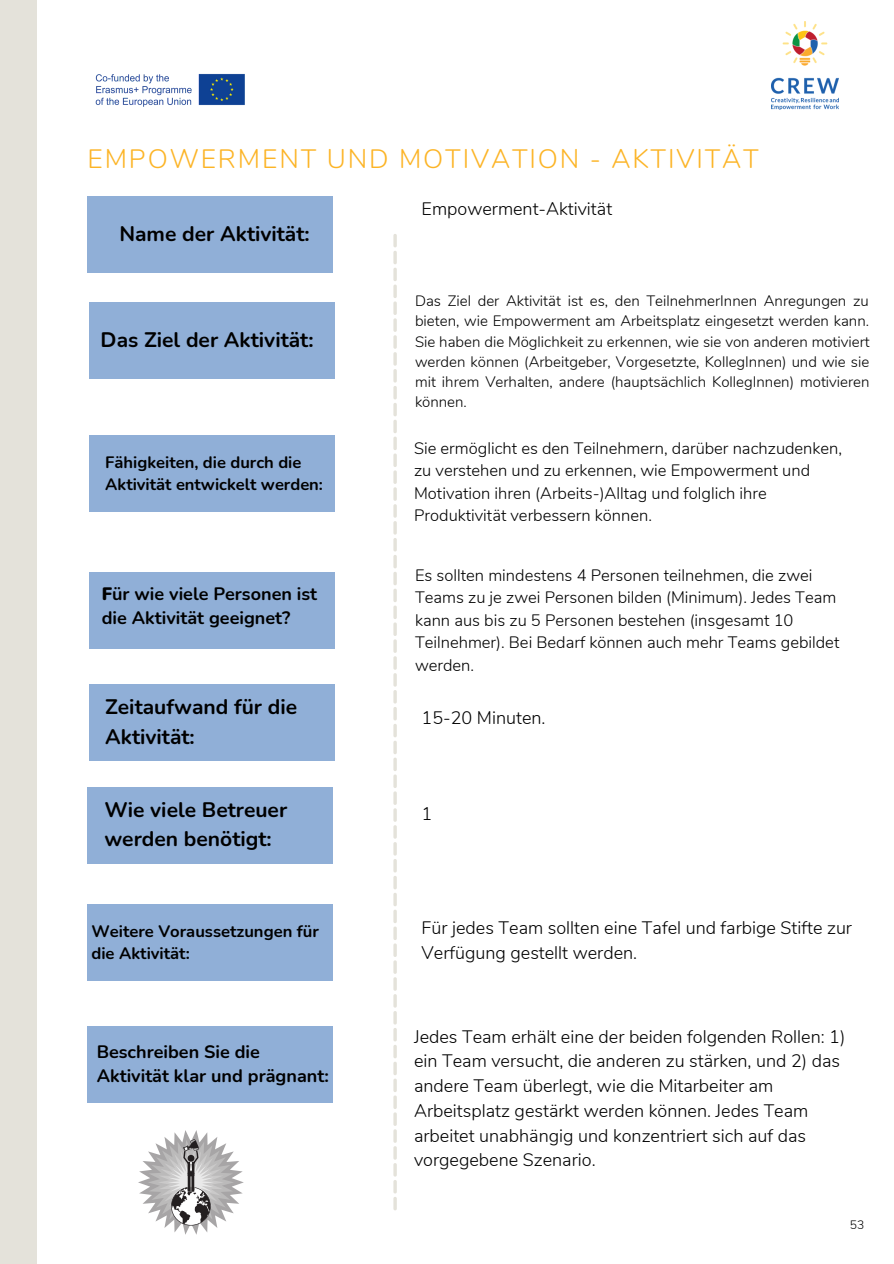
<style>
.page{position:relative;width:894px;height:1264px;background:#fff}
.page>*{position:absolute;margin:0;border:0;box-sizing:border-box;transform-origin:0 0}
.t1{font:300 26.55px "Nunito";letter-spacing:.07em;color:#fcb426}
.t2{font:700 21px/29.2px "Nunito";color:#000}
.t3{font:300 18px/24.8px "Nunito";color:#000}
.t4{font:700 18px/24.8px "Nunito";color:#000}
.t5{font:700 16.65px/22.5px "Nunito";color:#000}
.t6{font:300 16.5px/22.5px "Nunito";color:#000}
.t7{font:700 16.5px/22.5px "Nunito";color:#000}
.t8{font:300 15px/20.2px "Nunito";color:#000;text-align:justify}
.t9{font:300 12.15px "Nunito";color:#000}
.s1{font-weight:900}
</style>
<div class="page">
<img style="left:771px;top:21px;width:67px;height:88px">
<div style="left:0;top:0;width:37px;height:1263px;background:#e4e2da"></div>
<svg style="left:393px;top:234px;width:3px;height:976px"></svg>
<div style="left:87px;top:196px;width:246px;height:76px;background:#90afd7"></div>
<div style="left:89px;top:302px;width:246px;height:76px;background:#90afd7"></div>
<div style="left:89px;top:435px;width:246px;height:77px;background:#90afd7"></div>
<div style="left:89px;top:572px;width:246px;height:77px;background:#90afd7"></div>
<div style="left:89px;top:684px;width:246px;height:77px;background:#90afd7"></div>
<div style="left:87px;top:787px;width:245px;height:76px;background:#90afd7"></div>
<div style="left:87px;top:904px;width:246px;height:76px;background:#90afd7"></div>
<div style="left:87px;top:1026px;width:245px;height:76px;background:#90afd7"></div>
<img style="left:95px;top:73px;width:150px;height:34px">
<svg style="left:138px;top:1130px;width:106px;height:104px"></svg>
<h1 class="t1" style="left:87px;top:142px;width:672px">EMPOWERMENT UND MOTIVATION - AKTIVITÄT</h1>
<p class="t2" style="left:119px;top:219px;width:192px">Name der Aktivität:</p>
<p class="t2" style="left:101px;top:325px;width:214px">Das Ziel der Aktivität:</p>
<p class="t7" style="left:105px;top:451px;width:219px">Fähigkeiten, die durch die<br>Aktivität entwickelt werden:</p>
<p class="t4" style="left:102px;top:581px;width:217px"><span class="s1">F</span>ür wie viele Personen ist die Aktivität geeignet?</p>
<p class="t2" style="left:105px;top:693px;width:193px">Zeitaufwand für die<br>Aktivität:</p>
<p class="t2" style="left:104px;top:795px;width:184px">Wie viele Betreuer werden benötigt:</p>
<p class="t5" style="left:91px;top:920px;width:229px">Weitere Voraussetzungen für die Aktivität:</p>
<p class="t4" style="left:97px;top:1039px;width:234px">Beschreiben Sie die<br>Aktivität klar und prägnant:</p>
<p class="t3" style="left:421px;top:196px;width:192px">Empowerment-Aktivität</p>
<p class="t8" style="left:415px;top:291px;width:456px">Das Ziel der Aktivität ist es, den TeilnehmerInnen Anregungen zu bieten, wie Empowerment am Arbeitsplatz eingesetzt werden kann.<br>Sie haben die Möglichkeit zu erkennen, wie sie von anderen motiviert werden können (Arbeitgeber, Vorgesetzte, KollegInnen) und wie sie mit ihrem Verhalten, andere (hauptsächlich KollegInnen) motivieren können.</p>
<p class="t6" style="left:414px;top:437px;width:429px">Sie ermöglicht es den Teilnehmern, darüber nachzudenken, zu verstehen und zu erkennen, wie Empowerment und Motivation ihren (Arbeits-)Alltag und folglich ihre Produktivität verbessern können.</p>
<p class="t6" style="left:415px;top:564px;width:426px">Es sollten mindestens 4 Personen teilnehmen, die zwei Teams zu je zwei Personen bilden (Minimum). Jedes Team kann aus bis zu 5 Personen bestehen (insgesamt 10<br>Teilnehmer). Bei Bedarf können auch mehr Teams gebildet werden.</p>
<p class="t3" style="left:421px;top:705px;width:125px">15-20 Minuten.</p>
<p class="t3" style="left:421px;top:801px;width:12px">1</p>
<p class="t3" style="left:421px;top:915px;width:432px">Für jedes Team sollten eine Tafel und farbige Stifte zur<br>Verfügung gestellt werden.</p>
<p class="t3" style="left:414px;top:1024px;width:433px">Jedes Team erhält eine der beiden folgenden Rollen: 1) ein Team versucht, die anderen zu stärken, und 2) das andere Team überlegt, wie die Mitarbeiter am Arbeitsplatz gestärkt werden können. Jedes Team arbeitet unabhängig und konzentriert sich auf das vorgegebene Szenario.</p>
<p class="t9" style="left:849px;top:1216px;width:16px">53</p>
</div>
